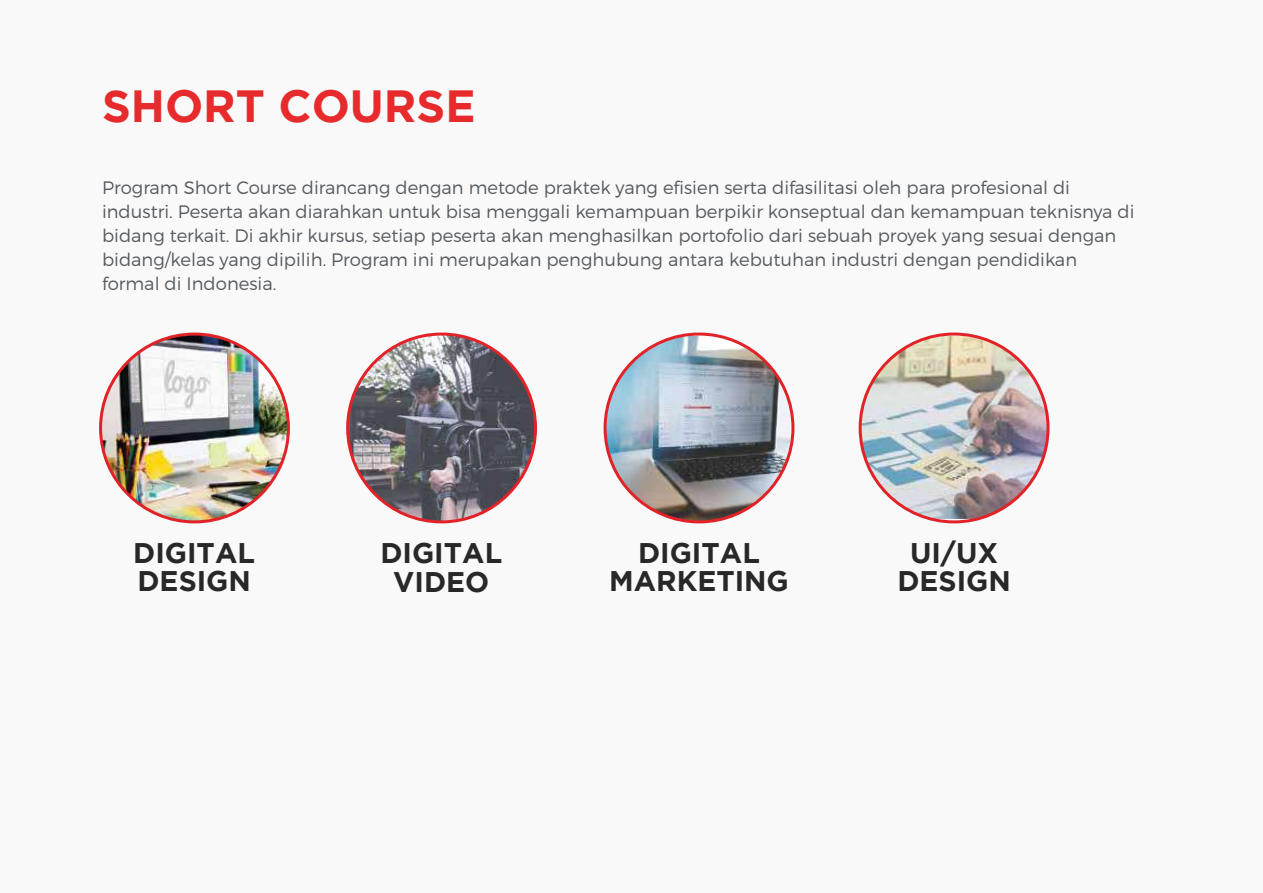
<style>
.page{position:relative;width:1263px;height:893px;background:#f9f9fa}
.page>*{position:absolute;margin:0;border:0;box-sizing:border-box;transform-origin:0 0}
.t1{font:700 45px "Gotham";color:#e72a2b}
.t2{font:700 28.35px/28.5px "Gotham";color:#282828;text-align:center}
.t3{font:300 18px/24px "Montserrat";color:#555a5e}
</style>
<div class="page">
<img style="left:101px;top:334px;width:187px;height:187px">
<img style="left:349px;top:334px;width:186px;height:188px">
<img style="left:605px;top:336px;width:185px;height:185px">
<img style="left:860px;top:336px;width:188px;height:183px">
<h1 class="t1" style="left:102px;top:80px;width:375px">SHORT COURSE</h1>
<p class="t3" style="left:102px;top:175px;width:1034px">Program Short Course dirancang dengan metode praktek yang efisien serta difasilitasi oleh para profesional di industri. Peserta akan diarahkan untuk bisa menggali kemampuan berpikir konseptual dan kemampuan teknisnya di bidang terkait. Di akhir kursus, setiap peserta akan menghasilkan portofolio dari sebuah proyek yang sesuai dengan bidang/kelas yang dipilih. Program ini merupakan penghubung antara kebutuhan industri dengan pendidikan formal di Indonesia.</p>
<h2 class="t2" style="left:133px;top:538px;width:123px;text-align:left">DIGITAL<br>DESIGN</h2>
<h2 class="t2" style="left:380px;top:538px;width:123px">DIGITAL<br>VIDEO</h2>
<h2 class="t2" style="left:609px;top:538px;width:181px">DIGITAL<br>MARKETING</h2>
<h2 class="t2" style="left:897px;top:538px;width:115px">UI/UX<br>DESIGN</h2>
</div>
